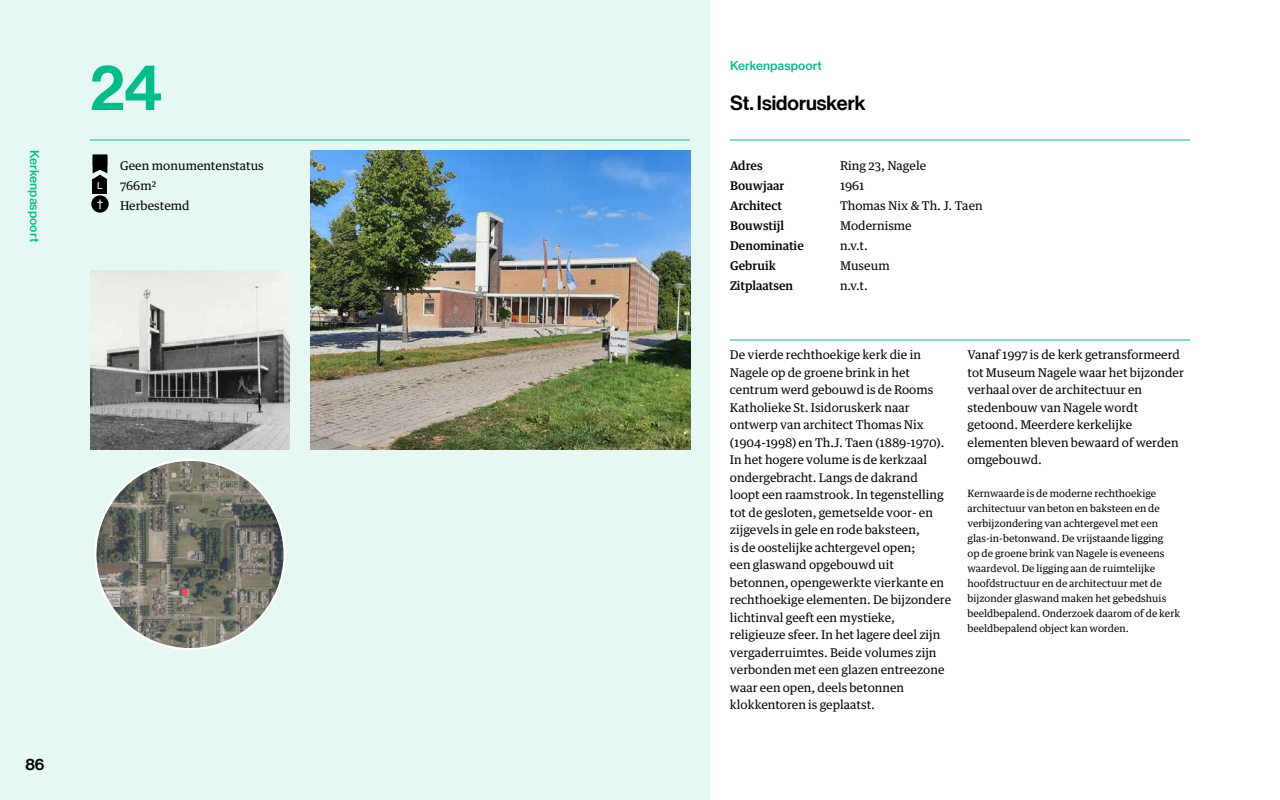
<style>
.page{position:relative;width:1280px;height:800px;background:#fff}
.page>*{position:absolute;margin:0;border:0;box-sizing:border-box;transform-origin:0 0}
.t1{font:64px "N Haas Grotesk DS Pro 65 Md";color:#00bd89}
.t2{font:20px "N Haas Grotesk DS Pro 65 Md";color:#000}
.t3{font:16px "N Haas Grotesk DS Pro 65 Md";color:#000}
.t4{font:12px/17.5px "Guardian Text Egyp";color:#000}
.t5{font:500 12px/20px "Guardian Text Egyp";color:#000}
.t6{font:12px "N Haas Grotesk TX Pro 65 Md";color:#00bd89}
.t7{font:11.3px "N Haas Grotesk TX Pro 55 Rg";color:#fff}
.t8{font:10px/15px "Guardian Text Egyp";color:#000}
.t9{font:9.3px "N Haas Grotesk TX Pro 55 Rg";color:#fff}
</style>
<div class="page">
<div style="left:0;top:0;width:710px;height:800px;background:#e6f8f3"></div>
<hr style="left:1279px;top:0;width:1px;height:800px;background:#e6f8f3">
<hr style="left:730px;top:140px;width:460px;height:1px;background:#00bd89">
<hr style="left:90px;top:140px;width:600px;height:1px;background:#00bd89">
<hr style="left:730px;top:340px;width:460px;height:1px;background:#00bd89">
<div style="left:93px;top:179px;width:14px;height:14px;background:#000"></div>
<svg style="left:93px;top:155px;width:14px;height:24px"></svg>
<div style="left:91px;top:195px;width:18px;height:18px;background:#000;border-radius:50%"></div>
<img style="left:95px;top:460px;width:190px;height:189px;border-radius:95px">
<img style="left:90px;top:270px;width:200px;height:180px">
<img style="left:310px;top:150px;width:380px;height:300px">
<svg style="left:182px;top:589px;width:6px;height:6px"></svg>
<p class="t6" style="left:42px;top:150px;width:93px;rotate:90deg">Kerkenpaspoort</p>
<h1 class="t1" style="left:90px;top:50px;width:74px">24</h1>
<p class="t9" style="left:97px;top:180px;width:7px">L</p>
<p class="t7" style="left:97px;top:196px;width:8px">†</p>
<p class="t4" style="left:120px;top:154px;width:145px;line-height:20px">Geen monumentenstatus<br>766m2<br>Herbestemd</p>
<h3 class="t3" style="left:26px;top:755px;width:20px">86</h3>
<p class="t6" style="left:730px;top:58px;width:93px">Kerkenpaspoort</p>
<h2 class="t2" style="left:730px;top:91px;width:137px">St. Isidoruskerk</h2>
<p class="t5" style="left:730px;top:155px;width:75px">Adres<br>Bouwjaar<br>Architect<br>Bouwstijl<br>Denominatie<br>Gebruik<br>Zitplaatsen</p>
<p class="t4" style="left:840px;top:154px;width:144px;line-height:20px">Ring 23, Nagele<br>1961<br>Thomas Nix &amp; Th. J. Taen<br>Modernisme<br>n.v.t.<br>Museum<br>n.v.t.</p>
<p class="t4" style="left:730px;top:345px;width:223px">De vierde rechthoekige kerk die in Nagele op de groene brink in het centrum werd gebouwd is de Rooms Katholieke St. Isidoruskerk naar ontwerp van architect Thomas Nix (1904-1998) en Th.J. Taen (1889-1970).<br>In het hogere volume is de kerkzaal ondergebracht. Langs de dakrand<br>loopt een raamstrook. In tegenstelling tot de gesloten, gemetselde voor- en zijgevels in gele en rode baksteen,<br>is de oostelijke achtergevel open;<br>een glaswand opgebouwd uit betonnen, opengewerkte vierkante en rechthoekige elementen. De bijzondere lichtinval geeft een mystieke, religieuze sfeer. In het lagere deel zijn vergaderruimtes. Beide volumes zijn verbonden met een glazen entreezone waar een open, deels betonnen klokkentoren is geplaatst.</p>
<p class="t4" style="left:968px;top:345px;width:218px">Vanaf 1997 is de kerk getransformeerd tot Museum Nagele waar het bijzonder verhaal over de architectuur en stedenbouw van Nagele wordt getoond. Meerdere kerkelijke elementen bleven bewaard of werden omgebouwd.</p>
<p class="t8" style="left:968px;top:485px;width:214px">Kernwaarde is de moderne rechthoekige architectuur van beton en baksteen en de verbijzondering van achtergevel met een glas-in-betonwand. De vrijstaande ligging<br>op de groene brink van Nagele is eveneens waardevol. De ligging aan de ruimtelijke hoofdstructuur en de architectuur met de bijzonder glaswand maken het gebedshuis beeldbepalend. Onderzoek daarom of de kerk beeldbepalend object kan worden.</p>
</div>
